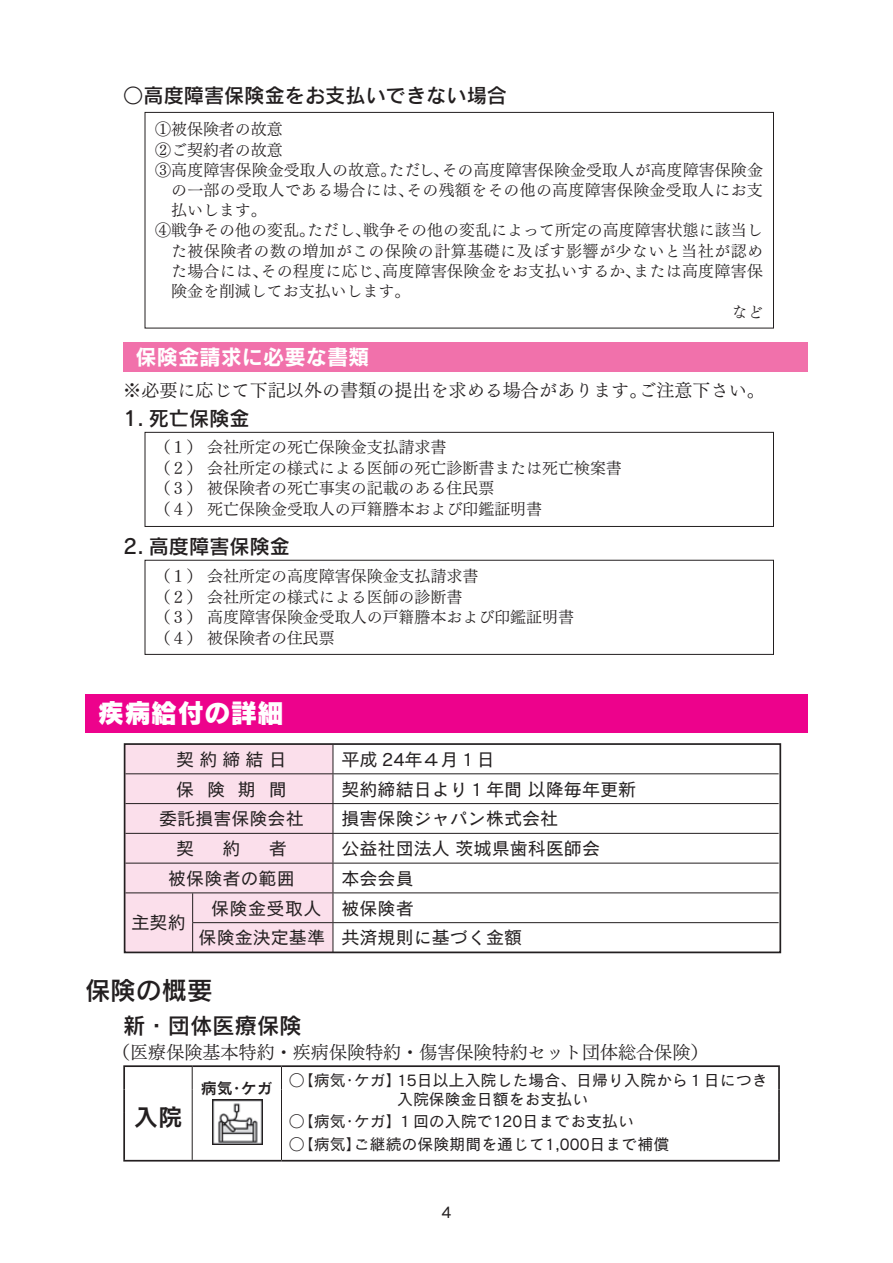
<style>
.page{position:relative;width:893px;height:1263px;background:#fff}
.page>*{position:absolute;margin:0;border:0;box-sizing:border-box;transform-origin:0 0}
.t1{font:26.55px "Rodin Pro EB";color:#fff}
.t2{font:25.5px "Rodin Pro DB";color:#231f20}
.t3{font:24.45px "Cezanne Pro DB";color:#231f20}
.t4{font:22.35px "Rodin Pro DB";color:#231f20}
.t5{font:21.3px "Rodin Pro B";color:#fff}
.t6{font:20.25px "Rodin Pro DB";color:#231f20}
.t7{font:18px/29.7px "Cezanne Pro M";color:#231f20}
.t8{font:18px "Tsuku Min Pro R";color:#231f20}
.t9{font:15.9px/20.5px "Tsuku Min Pro R";color:#231f20}
.t10{font:15.9px/19.2px "Cezanne Pro M";color:#231f20}
.t11{font:15.9px "Tsuku Min Pro R";letter-spacing:.02em;color:#231f20}
.t12{font:15.9px "Tsuku Min Pro R";letter-spacing:.03em;color:#231f20}
.t13{font:15.9px "Cezanne Pro DB";color:#231f20}
.t14{font:15.9px "Cezanne Pro N M";color:#231f20}
</style>
<div class="page">
<div style="left:145px;top:112px;width:629px;height:216px;border:1px solid #231f20"></div>
<div style="left:145px;top:432px;width:629px;height:95px;border:1px solid #231f20"></div>
<div style="left:145px;top:560px;width:629px;height:95px;border:1px solid #231f20"></div>
<div style="left:123px;top:342px;width:685px;height:30px;background:#f171ab"></div>
<hr style="left:125px;top:773px;width:654px;height:1px;background:#231f20">
<hr style="left:125px;top:803px;width:654px;height:1px;background:#231f20">
<hr style="left:125px;top:833px;width:654px;height:1px;background:#231f20">
<hr style="left:125px;top:863px;width:654px;height:1px;background:#231f20">
<hr style="left:333px;top:892px;width:446px;height:1px;background:#231f20">
<hr style="left:333px;top:922px;width:446px;height:1px;background:#231f20">
<div style="left:127px;top:746px;width:207px;height:204px;background:#fbdfeb"></div>
<div style="left:85px;top:694px;width:723px;height:38px;background:#ed028c"></div>
<svg style="left:192px;top:1067px;width:1px;height:46px"></svg>
<hr style="left:192px;top:1113px;width:1px;height:47px;background:#231f20">
<svg style="left:281px;top:1067px;width:1px;height:46px"></svg>
<hr style="left:281px;top:1113px;width:1px;height:47px;background:#231f20">
<hr style="left:123px;top:1065px;width:69px;height:2px;background:#231f20">
<hr style="left:123px;top:1067px;width:2px;height:22px;background:#231f20">
<hr style="left:192px;top:1065px;width:89px;height:2px;background:#231f20">
<hr style="left:123px;top:1089px;width:2px;height:24px;background:#231f20">
<hr style="left:123px;top:1113px;width:2px;height:47px;background:#231f20">
<hr style="left:123px;top:1160px;width:158px;height:1px;background:#231f20">
<hr style="left:281px;top:1065px;width:499px;height:2px;background:#231f20">
<hr style="left:778px;top:1067px;width:2px;height:22px;background:#231f20">
<hr style="left:778px;top:1089px;width:2px;height:24px;background:#231f20">
<hr style="left:778px;top:1113px;width:2px;height:47px;background:#231f20">
<hr style="left:281px;top:1160px;width:499px;height:1px;background:#231f20">
<img style="left:212px;top:1099px;width:50px;height:46px">
<div style="left:124px;top:743px;width:657px;height:210px;border:2px solid #231f20"></div>
<p class="t6" style="left:123px;top:82px;width:385px">○高度障害保険金をお支払いできない場合</p>
<p class="t9" style="left:155px;top:117px;width:129px">①被保険者の故意</p>
<p class="t9" style="left:155px;top:137px;width:129px">②ご契約者の故意</p>
<p class="t9" style="left:155px;top:158px;width:609px">③高度障害保険金受取人の故意。ただし、その高度障害保険金受取人が高度障害保険金</p>
<p class="t9" style="left:171px;top:178px;width:593px">の一部の受取人である場合には、その残額をその他の高度障害保険金受取人にお支</p>
<p class="t9" style="left:171px;top:198px;width:97px">払いします。</p>
<p class="t9" style="left:155px;top:218px;width:609px">④戦争その他の変乱。ただし、戦争その他の変乱によって所定の高度障害状態に該当し</p>
<p class="t12" style="left:171px;top:236px;width:593px">た被保険者の数の増加がこの保険の計算基礎に及ぼす影響が少ないと当社が認め</p>
<p class="t11" style="left:171px;top:257px;width:593px">た場合には、その程度に応じ、高度障害保険金をお支払いするか、または高度障害保</p>
<p class="t9" style="left:171px;top:279px;width:241px">険金を削減してお支払いします。</p>
<p class="t9" style="left:731px;top:299px;width:33px">など</p>
<h3 class="t5" style="left:136px;top:343px;width:235px">保険金請求に必要な書類</h3>
<p class="t8" style="left:123px;top:374px;width:643px">※必要に応じて下記以外の書類の提出を求める場合があります。ご注意下さい。</p>
<p class="t6" style="left:123px;top:405px;width:128px">1．死亡保険金</p>
<p class="t9" style="left:155px;top:435px;width:469px">（１） 会社所定の死亡保険金支払請求書<br>（２） 会社所定の様式による医師の死亡診断書または死亡検案書（３） 被保険者の死亡事実の記載のある住民票<br>（４） 死亡保険金受取人の戸籍謄本および印鑑証明書</p>
<p class="t6" style="left:123px;top:533px;width:168px">2．高度障害保険金</p>
<p class="t9" style="left:155px;top:564px;width:421px">（１） 会社所定の高度障害保険金支払請求書<br>（２） 会社所定の様式による医師の診断書<br>（３） 高度障害保険金受取人の戸籍謄本および印鑑証明書（４） 被保険者の住民票</p>
<h1 class="t1" style="left:98px;top:695px;width:188px">疾病給付の詳細</h1>
<p class="t7" style="left:176px;top:744px;width:112px">契約締結日</p>
<p class="t7" style="left:341px;top:744px;width:296px">平成 24年４月１日<br>契約締結日より１年間 以降毎年更新</p>
<p class="t7" style="left:159px;top:803px;width:146px">委託損害保険会社</p>
<p class="t7" style="left:341px;top:803px;width:218px">損害保険ジャパン株式会社</p>
<p class="t7" style="left:176px;top:833px;width:20px">契</p>
<p class="t7" style="left:222px;top:833px;width:20px">約</p>
<p class="t7" style="left:269px;top:833px;width:20px">者</p>
<p class="t7" style="left:341px;top:833px;width:260px">公益社団法人 茨城県歯科医師会</p>
<p class="t7" style="left:168px;top:863px;width:128px">被保険者の範囲</p>
<p class="t7" style="left:341px;top:863px;width:74px">本会会員</p>
<p class="t7" style="left:341px;top:892px;width:74px">被保険者</p>
<p class="t7" style="left:199px;top:922px;width:325px">保険金決定基準 共済規則に基づく金額</p>
<p class="t7" style="left:176px;top:773px;width:112px">保険期間</p>
<p class="t7" style="left:211px;top:893px;width:112px">保険金受取人</p>
<p class="t7" style="left:132px;top:907px;width:56px">主契約</p>
<h2 class="t2" style="left:85px;top:973px;width:129px">保険の概要</h2>
<h3 class="t4" style="left:123px;top:1011px;width:180px">新・団体医療保険</h3>
<p class="t8" style="left:112px;top:1036px;width:598px">（医療保険基本特約・疾病保険特約・傷害保険特約セット団体総合保険）</p>
<p class="t10" style="left:397px;top:1070px;width:372px;text-indent:-108px">○【病気・ケガ】15日以上入院した場合、日帰り入院から１日につき入院保険金日額をお支払い</p>
<p class="t10" style="left:289px;top:1111px;width:347px">○【病気・ケガ】１回の入院で120日までお支払い</p>
<p class="t10" style="left:289px;top:1134px;width:382px">○【病気】ご継続の保険期間を通じて1,000日まで補償</p>
<p class="t13" style="left:201px;top:1078px;width:73px">病気・ケガ</p>
<h3 class="t3" style="left:134px;top:1102px;width:50px">入院</h3>
<p class="t14" style="left:442px;top:1202px;width:11px">4</p>
</div>
